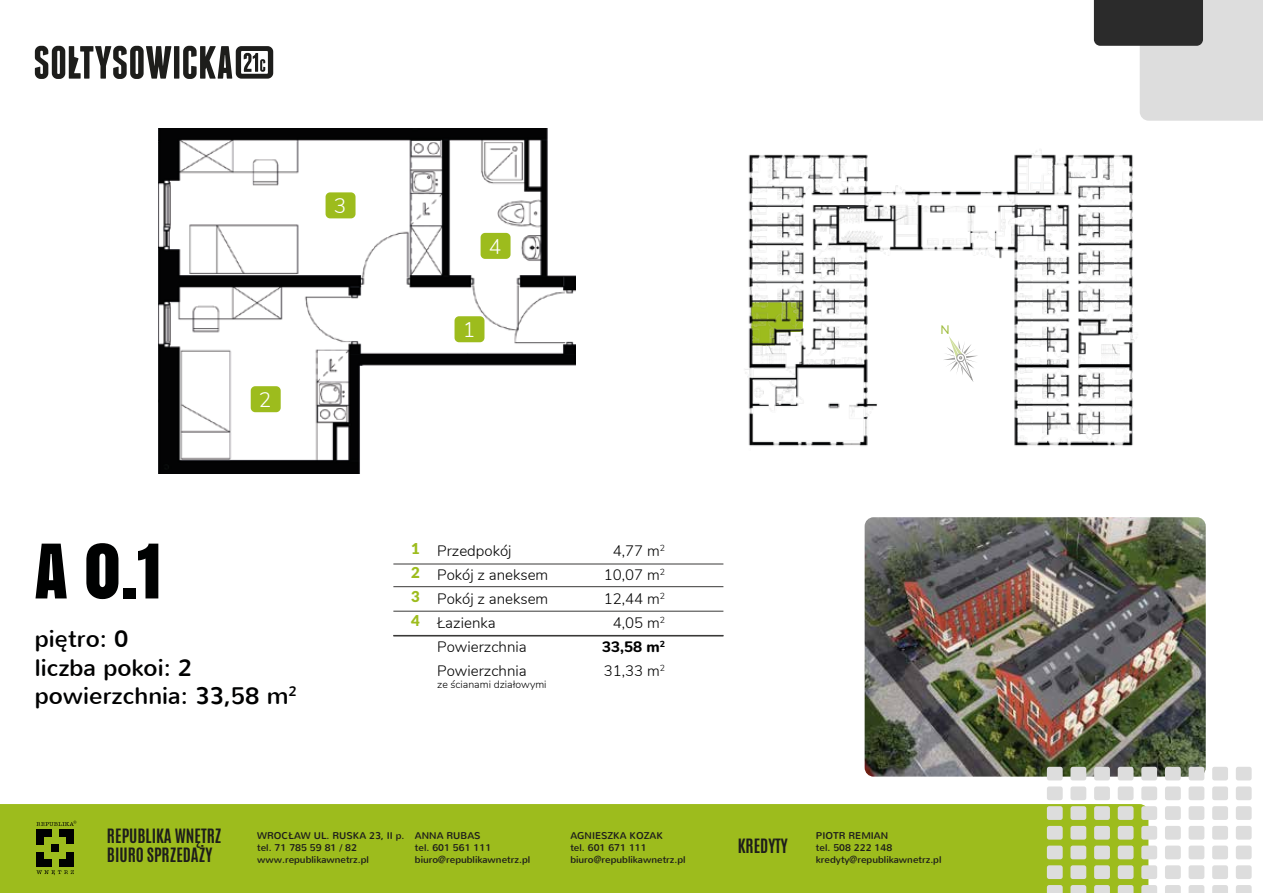
<style>
.page{position:relative;width:1263px;height:893px;background:#fff}
.page>*{position:absolute;margin:0;border:0;box-sizing:border-box;transform-origin:0 0}
.t1{font:70.5px "Anton";color:#000101}
.t2{font:23.85px/28.7px "Nunito";color:#000101}
.t3{font:300 20.85px "Nunito";color:#fff}
.t4{font:700 16.5px/19.8px "Antonio";color:#1d1d1b}
.t5{font:300 15px/24px "Nunito";color:#000101}
.t6{font:900 15px/24px "Lato";color:#9dbc1d;text-align:justify}
.t7{font:12.15px "Lato";color:#9dbb3a}
.t8{font:300 10.5px "Nunito";color:#000101}
.t9{font:9.75px/11.7px "Nunito";color:#1d1d1b}
.s1{font-weight:600}
.s2{font-weight:800}
</style>
<div class="page">
<img style="left:745px;top:150px;width:392px;height:388px">
<img style="left:159px;top:129px;width:417px;height:345px">
<img style="left:865px;top:517px;width:341px;height:260px">
<svg style="left:1094px;top:0;width:169px;height:121px"></svg>
<div style="left:0;top:804px;width:1148px;height:89px;background:#9dbc1d"></div>
<svg style="left:36px;top:870px;width:38px;height:5px"></svg>
<div style="left:37px;top:829px;width:7px;height:7px;background:#000101"></div>
<div style="left:44px;top:829px;width:7px;height:7px;background:#000101"></div>
<div style="left:59px;top:829px;width:7px;height:7px;background:#000101"></div>
<div style="left:67px;top:829px;width:7px;height:7px;background:#000101"></div>
<div style="left:67px;top:837px;width:7px;height:7px;background:#000101"></div>
<div style="left:37px;top:837px;width:7px;height:7px;background:#000101"></div>
<div style="left:52px;top:845px;width:7px;height:7px;background:#000101"></div>
<div style="left:37px;top:860px;width:7px;height:7px;background:#000101"></div>
<div style="left:44px;top:860px;width:7px;height:7px;background:#000101"></div>
<div style="left:37px;top:852px;width:7px;height:7px;background:#000101"></div>
<div style="left:59px;top:860px;width:7px;height:7px;background:#000101"></div>
<div style="left:67px;top:860px;width:7px;height:7px;background:#000101"></div>
<div style="left:67px;top:852px;width:7px;height:7px;background:#000101"></div>
<svg style="left:36px;top:821px;width:40px;height:5px"></svg>
<svg style="left:943px;top:333px;width:35px;height:50px"></svg>
<hr style="left:393px;top:586px;width:330px;height:1px;background:#3a3938">
<hr style="left:393px;top:564px;width:330px;height:1px;background:#3a3938">
<hr style="left:393px;top:611px;width:330px;height:1px;background:#3a3938">
<hr style="left:393px;top:635px;width:330px;height:1px;background:#3a3938">
<svg style="left:35px;top:46px;width:136px;height:33px"></svg>
<div style="left:174px;top:46px;width:5px;height:33px;background:#1d1d1b"></div>
<svg style="left:183px;top:46px;width:90px;height:33px"></svg>
<svg style="left:1047px;top:767px;width:16px;height:13px"></svg>
<svg style="left:1070px;top:767px;width:16px;height:13px"></svg>
<svg style="left:1094px;top:767px;width:16px;height:13px"></svg>
<svg style="left:1118px;top:767px;width:15px;height:13px"></svg>
<svg style="left:1141px;top:767px;width:16px;height:13px"></svg>
<svg style="left:1165px;top:767px;width:16px;height:13px"></svg>
<svg style="left:1188px;top:767px;width:16px;height:13px"></svg>
<svg style="left:1212px;top:767px;width:16px;height:13px"></svg>
<svg style="left:1236px;top:767px;width:16px;height:13px"></svg>
<svg style="left:1047px;top:786px;width:16px;height:14px"></svg>
<svg style="left:1070px;top:786px;width:16px;height:14px"></svg>
<svg style="left:1094px;top:786px;width:16px;height:14px"></svg>
<svg style="left:1118px;top:786px;width:15px;height:14px"></svg>
<svg style="left:1141px;top:786px;width:16px;height:14px"></svg>
<svg style="left:1165px;top:786px;width:16px;height:14px"></svg>
<svg style="left:1188px;top:786px;width:16px;height:14px"></svg>
<svg style="left:1212px;top:786px;width:16px;height:14px"></svg>
<svg style="left:1236px;top:786px;width:16px;height:14px"></svg>
<svg style="left:1047px;top:806px;width:16px;height:14px"></svg>
<svg style="left:1070px;top:806px;width:16px;height:14px"></svg>
<svg style="left:1094px;top:806px;width:16px;height:14px"></svg>
<svg style="left:1118px;top:806px;width:15px;height:14px"></svg>
<svg style="left:1141px;top:806px;width:16px;height:14px"></svg>
<svg style="left:1165px;top:806px;width:16px;height:14px"></svg>
<svg style="left:1188px;top:806px;width:16px;height:14px"></svg>
<svg style="left:1212px;top:806px;width:16px;height:14px"></svg>
<svg style="left:1236px;top:806px;width:16px;height:14px"></svg>
<svg style="left:1047px;top:826px;width:16px;height:14px"></svg>
<svg style="left:1070px;top:826px;width:16px;height:14px"></svg>
<svg style="left:1094px;top:826px;width:16px;height:14px"></svg>
<svg style="left:1118px;top:826px;width:15px;height:14px"></svg>
<svg style="left:1141px;top:826px;width:16px;height:14px"></svg>
<svg style="left:1165px;top:826px;width:16px;height:14px"></svg>
<svg style="left:1188px;top:826px;width:16px;height:14px"></svg>
<svg style="left:1212px;top:826px;width:16px;height:14px"></svg>
<svg style="left:1236px;top:826px;width:16px;height:14px"></svg>
<svg style="left:1047px;top:846px;width:16px;height:13px"></svg>
<svg style="left:1070px;top:846px;width:16px;height:13px"></svg>
<svg style="left:1094px;top:846px;width:16px;height:13px"></svg>
<svg style="left:1118px;top:846px;width:15px;height:13px"></svg>
<svg style="left:1141px;top:846px;width:16px;height:13px"></svg>
<svg style="left:1165px;top:846px;width:16px;height:13px"></svg>
<svg style="left:1188px;top:846px;width:16px;height:13px"></svg>
<svg style="left:1212px;top:846px;width:16px;height:13px"></svg>
<svg style="left:1236px;top:846px;width:16px;height:13px"></svg>
<svg style="left:1047px;top:865px;width:16px;height:14px"></svg>
<svg style="left:1070px;top:865px;width:16px;height:14px"></svg>
<svg style="left:1094px;top:865px;width:16px;height:14px"></svg>
<svg style="left:1118px;top:865px;width:15px;height:14px"></svg>
<svg style="left:1141px;top:865px;width:16px;height:14px"></svg>
<svg style="left:1165px;top:865px;width:16px;height:14px"></svg>
<svg style="left:1188px;top:865px;width:16px;height:14px"></svg>
<svg style="left:1212px;top:865px;width:16px;height:14px"></svg>
<svg style="left:1236px;top:865px;width:16px;height:14px"></svg>
<svg style="left:1047px;top:885px;width:16px;height:8px"></svg>
<svg style="left:1070px;top:885px;width:16px;height:8px"></svg>
<svg style="left:1094px;top:885px;width:16px;height:8px"></svg>
<svg style="left:1118px;top:885px;width:15px;height:8px"></svg>
<svg style="left:1141px;top:885px;width:16px;height:8px"></svg>
<svg style="left:1165px;top:885px;width:16px;height:8px"></svg>
<svg style="left:1188px;top:885px;width:16px;height:8px"></svg>
<svg style="left:1212px;top:885px;width:16px;height:8px"></svg>
<svg style="left:1236px;top:885px;width:16px;height:8px"></svg>
<svg style="left:454px;top:316px;width:30px;height:26px"></svg>
<svg style="left:251px;top:386px;width:30px;height:26px"></svg>
<svg style="left:326px;top:192px;width:29px;height:26px"></svg>
<svg style="left:481px;top:233px;width:29px;height:26px"></svg>
<h3 class="t3" style="left:334px;top:191px;width:14px">3</h3>
<h3 class="t3" style="left:259px;top:385px;width:14px">2</h3>
<h1 class="t1" style="left:35px;top:516px;width:128px">A 0.1</h1>
<h2 class="t2" style="left:35px;top:625px;width:264px">pi<span class="s1">ę</span>tro: 0<br>liczba pokoi: 2 powierzchnia: 33,58 m<sup>2</sup></h2>
<h3 class="t3" style="left:489px;top:231px;width:14px">4</h3>
<h3 class="t3" style="left:463px;top:315px;width:14px">1</h3>
<p class="t7" style="left:940px;top:321px;width:11px">N</p>
<h3 class="t6" style="left:411px;top:536px;width:10px">1<br>2<br>3<br>4</h3>
<h3 class="t5" style="left:602px;top:538px;width:64px;text-align:right">4,77 m<sup>2<br></sup>10,07 m<sup>2<br></sup>12,44 m<sup>2<br></sup>4,05 m<sup>2<br></sup><span class="s2">33,58 m</span><sup>2<br></sup>31,33 m<sup>2</sup></h3>
<h3 class="t5" style="left:437px;top:538px;width:113px">Przedpokój<br>Pokój z aneksem<br>Pokój z aneksem<br>Łazienka<br>Powierzchnia<br>Powierzchnia</h3>
<p class="t8" style="left:437px;top:676px;width:111px">ze ścianami działowymi</p>
<h3 class="t4" style="left:107px;top:826px;width:116px">REPUBLIKA WNĘTRZ<br>BIURO SPRZEDAŻY</h3>
<p class="t9" style="left:257px;top:830px;width:149px">WROCŁAW UL. RUSKA 23, II p. tel. 71 785 59 81 / 82 www.republikawnetrz.pl</p>
<p class="t9" style="left:570px;top:830px;width:117px">AGNIESZKA KOZAK<br>tel. 601 671 111 biuro@republikawnetrz.pl</p>
<p class="t9" style="left:415px;top:830px;width:117px">ANNA RUBAS<br>tel. 601 561 111 biuro@republikawnetrz.pl</p>
<p class="t9" style="left:816px;top:830px;width:127px">PIOTR REMIAN<br>tel. 508 222 148 kredyty@republikawnetrz.pl</p>
<h3 class="t4" style="left:738px;top:836px;width:52px">KREDYTY</h3>
</div>
